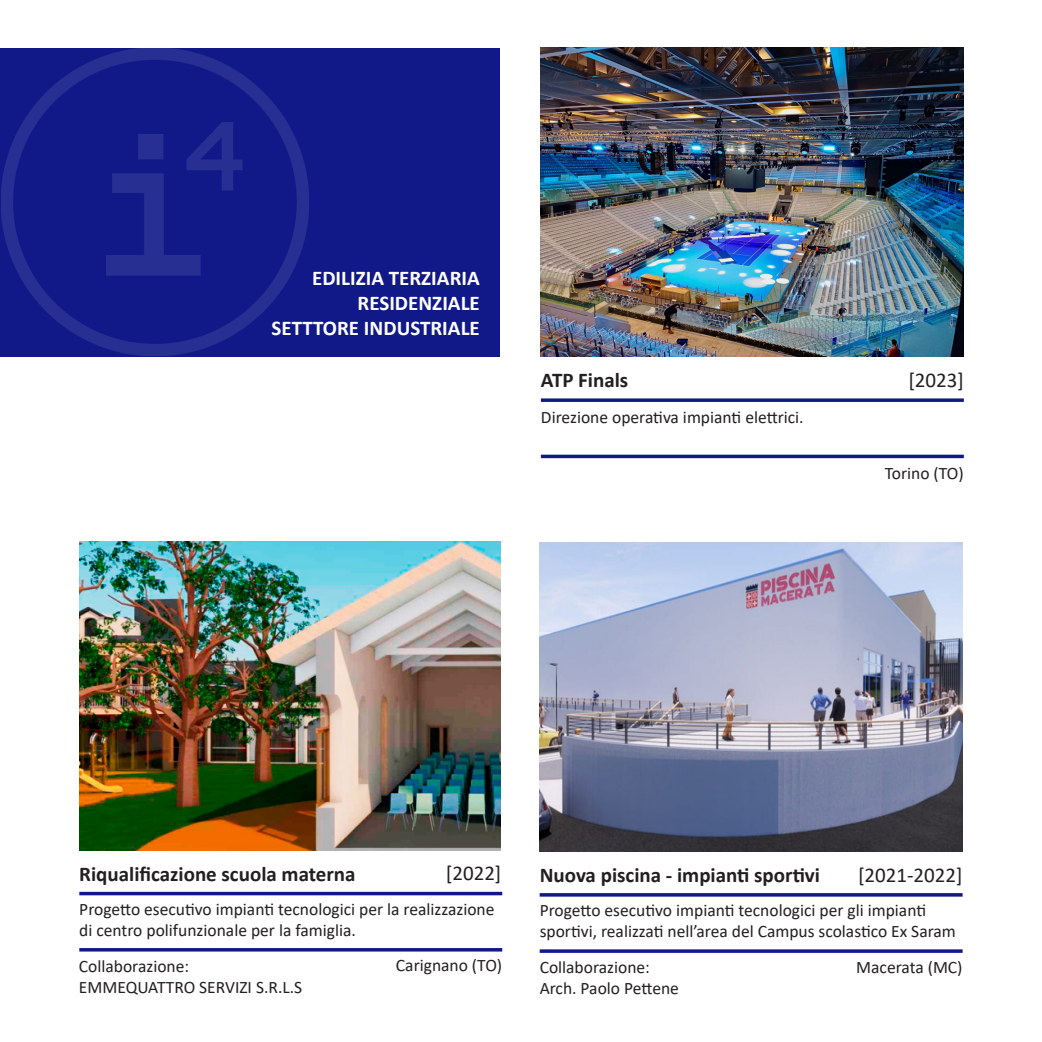
<style>
.page{position:relative;width:1042px;height:1042px;background:#fff}
.page>*{position:absolute;margin:0;border:0;box-sizing:border-box;transform-origin:0 0}
.t1{font:700 21px "Calibri";color:#231f20}
.t2{font:700 21px "Calibri";color:#fff}
.t3{font:21px "Calibri";color:#231f20}
.t4{font:17.5px/21px "Calibri";color:#231f20}
</style>
<div class="page">
<img style="left:540px;top:48px;width:424px;height:308px">
<svg style="left:541px;top:398px;width:423px;height:4px;background:#2d3595"></svg>
<hr style="left:541px;top:455px;width:423px;height:3px;background:#101987">
<div style="left:0;top:48px;width:500px;height:308px;background:#101987"></div>
<hr style="left:79px;top:892px;width:423px;height:3px;background:#101987">
<hr style="left:79px;top:948px;width:423px;height:3px;background:#101987">
<img style="left:79px;top:541px;width:421px;height:309px">
<img style="left:540px;top:542px;width:422px;height:309px">
<hr style="left:540px;top:893px;width:422px;height:3px;background:#101987">
<svg style="left:540px;top:949px;width:422px;height:4px;background:#2d3595"></svg>
<img style="left:1px;top:48px;width:308px;height:308px">
<p class="t2" style="left:312px;top:263px;width:169px">EDILIZIA TERZIARIA</p>
<p class="t2" style="left:357px;top:288px;width:124px">RESIDENZIALE</p>
<p class="t2" style="left:272px;top:313px;width:210px">SETTTORE INDUSTRIALE</p>
<p class="t1" style="left:541px;top:365px;width:89px">ATP Finals</p>
<p class="t3" style="left:908px;top:365px;width:57px">[2023]</p>
<p class="t4" style="left:541px;top:406px;width:264px">Direzione operativa impianti elettrici.</p>
<p class="t4" style="left:885px;top:462px;width:80px">Torino (TO)</p>
<p class="t3" style="left:446px;top:859px;width:57px">[2022]</p>
<p class="t1" style="left:79px;top:859px;width:278px">Riqualificazione scuola materna</p>
<p class="t4" style="left:79px;top:898px;width:417px">Progetto esecutivo impianti tecnologici per la realizzazione di centro polifunzionale per la famiglia.</p>
<p class="t4" style="left:79px;top:955px;width:112px">Collaborazione:</p>
<p class="t4" style="left:79px;top:976px;width:225px">EMMEQUATTRO SERVIZI S.R.L.S</p>
<p class="t4" style="left:396px;top:954px;width:108px">Carignano (TO)</p>
<p class="t1" style="left:540px;top:860px;width:282px">Nuova piscina - impianti sportivi</p>
<p class="t3" style="left:858px;top:860px;width:106px">[2021-2022]</p>
<p class="t4" style="left:540px;top:899px;width:418px">Progetto esecutivo impianti tecnologici per gli impianti sportivi, realizzati nell’area del Campus scolastico Ex Saram</p>
<p class="t4" style="left:856px;top:956px;width:108px">Macerata (MC)</p>
<p class="t4" style="left:540px;top:956px;width:112px">Collaborazione:</p>
<p class="t4" style="left:540px;top:977px;width:141px">Arch. Paolo Pettene</p>
</div>
